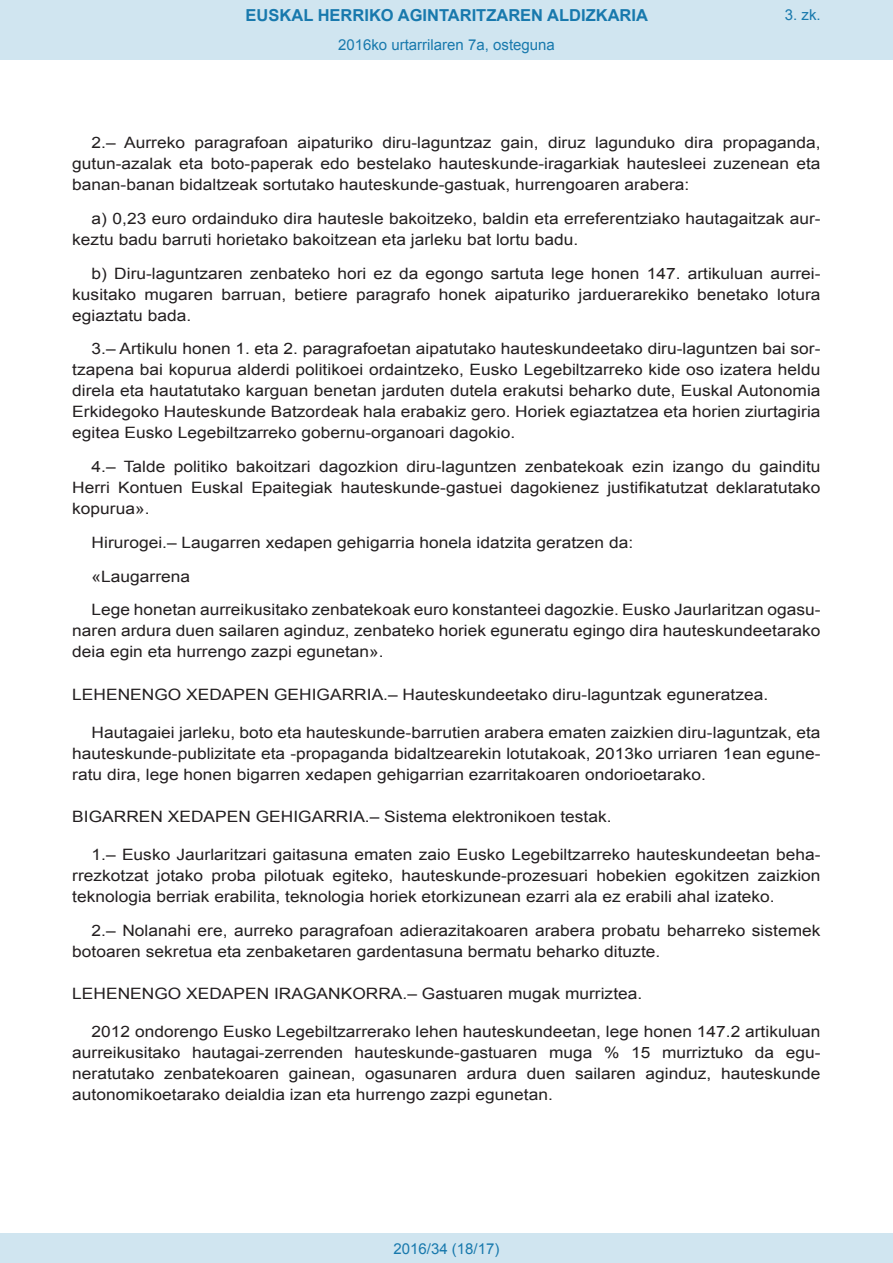
<style>
.page{position:relative;width:893px;height:1263px;background:#fff}
.page>*{position:absolute;margin:0;border:0;box-sizing:border-box;transform-origin:0 0}
.t1{font:700 16.5px "Arial";color:#1879ad}
.BOPVDetalle{font:15.6px/21px "Arial";color:#231f20;text-align:justify;scale:1.11 1}
.BOPVDisposicionTitul{font:15.6px "Arial";color:#231f20;scale:1.11 1}
.Paginacion_Centro{font:15px "Arial";color:#1879ad}
</style>
<div class="page">
<div style="left:0;top:0;width:893px;height:60px;background:#d0e5f0"></div>
<div style="left:0;top:1233px;width:893px;height:30px;background:#d0e5f0"></div>
<p class="t1" style="left:246px;top:4px;width:404px">EUSKAL HERRIKO AGINTARITZAREN ALDIZKARIA</p>
<p class="Paginacion_Centro" style="left:338px;top:35px;width:218px">2016ko urtarrilaren 7a, osteguna</p>
<p class="Paginacion_Centro" style="left:785px;top:5px;width:37px">3. zk.</p>
<p class="BOPVDetalle" style="left:72px;top:132px;width:676px;text-indent:19px">2.– Aurreko paragrafoan aipaturiko diru-laguntzaz gain, diruz lagunduko dira propaganda, gutun-azalak eta boto-paperak edo bestelako hauteskunde-iragarkiak hautesleei zuzenean eta banan-banan bidaltzeak sortutako hauteskunde-gastuak, hurrengoaren arabera:</p>
<p class="BOPVDetalle" style="left:72px;top:208px;width:676px;text-indent:19px">a) 0,23 euro ordainduko dira hautesle bakoitzeko, baldin eta erreferentziako hautagaitzak aur&shy;keztu badu barruti horietako bakoitzean eta jarleku bat lortu badu.</p>
<p class="BOPVDetalle" style="left:72px;top:263px;width:676px;text-indent:19px">b) Diru-laguntzaren zenbateko hori ez da egongo sartuta lege honen 147. artikuluan aurrei&shy;kusitako mugaren barruan, betiere paragrafo honek aipaturiko jarduerarekiko benetako lotura egiaztatu bada.</p>
<p class="BOPVDetalle" style="left:72px;top:339px;width:676px;text-indent:19px">3.– Artikulu honen 1. eta 2. paragrafoetan aipatutako hauteskundeetako diru-laguntzen bai sor&shy;tzapena bai kopurua alderdi politikoei ordaintzeko, Eusko Legebiltzarreko kide oso izatera heldu direla eta hautatutako karguan benetan jarduten dutela erakutsi beharko dute, Euskal Autonomia Erkidegoko Hauteskunde Batzordeak hala erabakiz gero. Horiek egiaztatzea eta horien ziurtagiria egitea Eusko Legebiltzarreko gobernu-organoari dagokio.</p>
<p class="BOPVDetalle" style="left:72px;top:456px;width:676px;text-indent:19px">4.– Talde politiko bakoitzari dagozkion diru-laguntzen zenbatekoak ezin izango du gainditu Herri Kontuen Euskal Epaitegiak hauteskunde-gastuei dagokienez justifikatutzat deklaratutako kopurua».</p>
<p class="BOPVDetalle" style="left:92px;top:532px;width:489px">Hirurogei.– Laugarren xedapen gehigarria honela idatzita geratzen da:</p>
<p class="BOPVDetalle" style="left:92px;top:566px;width:90px">«Laugarrena</p>
<p class="BOPVDetalle" style="left:72px;top:600px;width:676px;text-indent:19px">Lege honetan aurreikusitako zenbatekoak euro konstanteei dagozkie. Eusko Jaurlaritzan ogasu&shy;naren ardura duen sailaren aginduz, zenbateko horiek eguneratu egingo dira hauteskundeetarako deia egin eta hurrengo zazpi egunetan».</p>
<p class="BOPVDisposicionTitul" style="left:72px;top:684px;width:628px">LEHENENGO XEDAPEN GEHIGARRIA.– Hauteskundeetako diru-laguntzak eguneratzea.</p>
<p class="BOPVDetalle" style="left:72px;top:722px;width:676px;text-indent:19px">Hautagaiei jarleku, boto eta hauteskunde-barrutien arabera ematen zaizkien diru-laguntzak, eta hauteskunde-publizitate eta -propaganda bidaltzearekin lotutakoak, 2013ko urriaren 1ean egune&shy;ratu dira, lege honen bigarren xedapen gehigarrian ezarritakoaren ondorioetarako.</p>
<p class="BOPVDisposicionTitul" style="left:72px;top:806px;width:487px">BIGARREN XEDAPEN GEHIGARRIA.– Sistema elektronikoen testak.</p>
<p class="BOPVDetalle" style="left:72px;top:844px;width:676px;text-indent:19px">1.– Eusko Jaurlaritzari gaitasuna ematen zaio Eusko Legebiltzarreko hauteskundeetan beha&shy;rrezkotzat jotako proba pilotuak egiteko, hauteskunde-prozesuari hobekien egokitzen zaizkion teknologia berriak erabilita, teknologia horiek etorkizunean ezarri ala ez erabili ahal izateko.</p>
<p class="BOPVDetalle" style="left:72px;top:920px;width:676px;text-indent:19px">2.– Nolanahi ere, aurreko paragrafoan adierazitakoaren arabera probatu beharreko sistemek botoaren sekretua eta zenbaketaren gardentasuna bermatu beharko dituzte.</p>
<p class="BOPVDisposicionTitul" style="left:72px;top:983px;width:515px">LEHENENGO XEDAPEN IRAGANKORRA.– Gastuaren mugak murriztea.</p>
<p class="BOPVDetalle" style="left:72px;top:1021px;width:676px;text-indent:19px">2012 ondorengo Eusko Legebiltzarrerako lehen hauteskundeetan, lege honen 147.2 artikuluan aurreikusitako hautagai-zerrenden hauteskunde-gastuaren muga % 15 murriztuko da egu&shy;neratutako zenbatekoaren gainean, ogasunaren ardura duen sailaren aginduz, hauteskunde autonomikoetarako deialdia izan eta hurrengo zazpi egunetan.</p>
<p class="Paginacion_Centro" style="left:393px;top:1238px;width:107px">2016/34 (18/17)</p>
</div>
